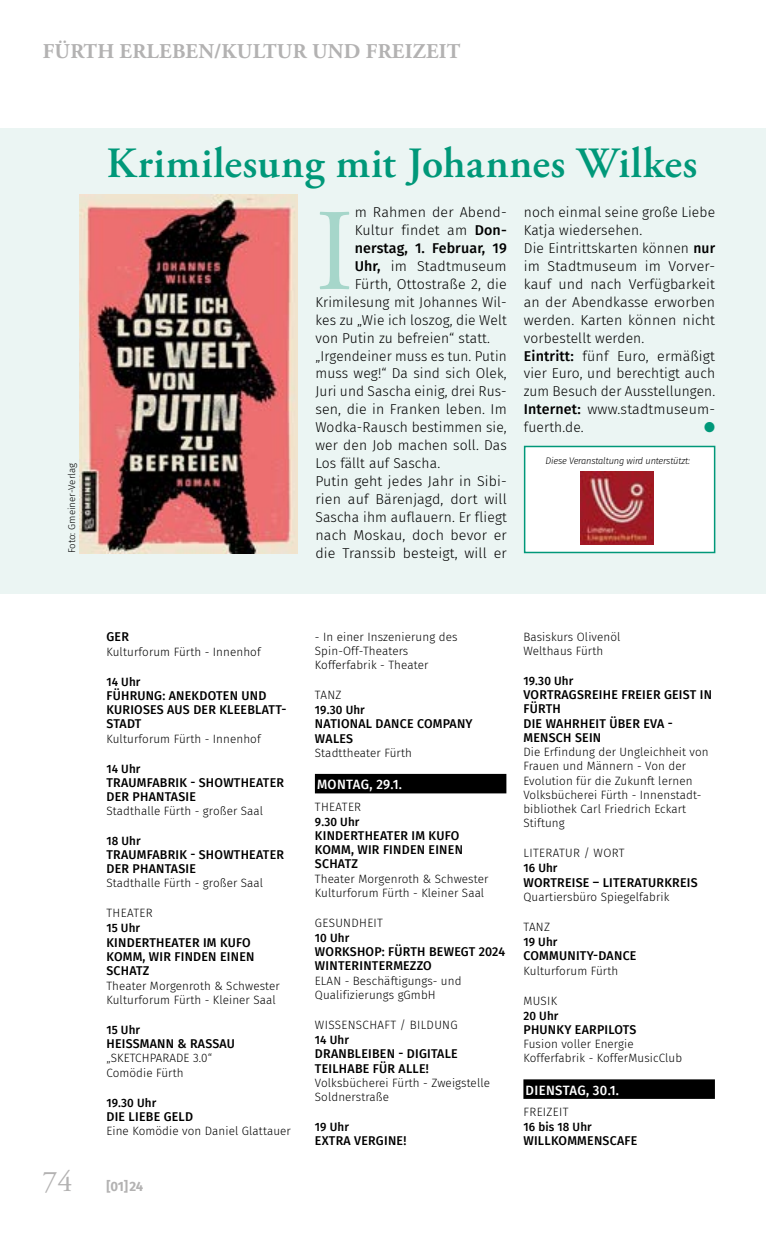
<style>
.page{position:relative;width:766px;height:1234px;background:#fff}
.page>*{position:absolute;margin:0;border:0;box-sizing:border-box;transform-origin:0 0}
.Fließtext_Fira_leicht_Initial{font:116.25px "Adobe Garamond Pro";color:#a6d6ca}
.Headline_45pt_Adobe_Garamond_Pro_Semibol{font:600 43.05px "Adobe Garamond Pro";letter-spacing:.01em;color:#009879}
.t1{font:30px "Adobe Garamond Pro";color:#b3b2b2}
.Rubrikheadline_grau_lb{font:700 21px "Adobe Garamond Pro";letter-spacing:.015em;color:#b3b2b2}
.Fließtext_Fira_leicht{font:300 14.25px/17.9px "Fira Sans";letter-spacing:.01em;color:#000;text-align:justify}
.Fließtext_Fira_leicht-2{font:300 14.25px/17.9px "Fira Sans";letter-spacing:.01em;color:#000;text-align:justify;scale:.95 1}
.Fließtext_Fira_leicht_Initial-2{font:300 14.25px "Fira Sans";letter-spacing:.01em;color:#000}
.Fließtext_Fira_leicht_Initial-3{font:500 14.25px "Fira Sans";letter-spacing:.01em;color:#000}
.Fließtext_Fira_leicht-3{font:14.25px "Zapf Dingbats ITC";color:#009879}
.Datum{font:500 13.5px "Fira Sans";letter-spacing:.02em;color:#fff}
.t2{font:700 13.5px "Fira Sans";color:#b3b2b2}
.Titel{font:500 12.75px/14.2px "Fira Sans";letter-spacing:.02em;color:#000}
.Kurzbeschreibung{font:300 12px/14.2px "Fira Sans";letter-spacing:.01em;color:#000}
.Uhrzeit{font:500 12px "Fira Sans";letter-spacing:.01em;color:#000}
.Kategorie{font:300 12px "Fira Sans";letter-spacing:.03em;color:#000}
.Fotohinweis{font:300 9.75px "Fira Sans";color:#000}
.t3{font:italic 300 9.6px "Fira Sans";letter-spacing:-.02em;color:#000}
.s1{font-weight:500}
</style>
<div class="page">
<div style="left:0;top:128px;width:765px;height:465px;background:#ebf5f3"></div>
<img style="left:79px;top:195px;width:219px;height:358px">
<div style="left:315px;top:773px;width:191px;height:20px;background:#000"></div>
<div style="left:523px;top:1079px;width:191px;height:19px;background:#000"></div>
<div style="left:523px;top:445px;width:192px;height:108px;background:#fff;border:2px solid #009879"></div>
<img style="left:580px;top:472px;width:73px;height:72px">
<hr style="left:765px;top:1005px;width:1px;height:143px;background:#ededed">
<p class="Rubrikheadline_grau_lb" style="left:43px;top:39px;width:419px">FÜRTH ERLEBEN/KULTUR UND FREIZEIT</p>
<p class="Fotohinweis" style="left:65px;top:553px;width:92px;rotate:-90deg">Foto: Gmeiner-Verlag</p>
<p class="Headline_45pt_Adobe_Garamond_Pro_Semibol" style="left:106px;top:138px;width:592px">Krimilesung mit Johannes Wilkes</p>
<p class="Fließtext_Fira_leicht_Initial" style="left:315px;top:182px;width:40px">I</p>
<p class="Fließtext_Fira_leicht_Initial-2" style="left:354px;top:202px;width:152px">m Rahmen der Abend-</p>
<p class="Fließtext_Fira_leicht_Initial-2" style="left:354px;top:220px;width:153px">Kultur findet am <span class="s1">Don-</span></p>
<p class="Fließtext_Fira_leicht_Initial-3" style="left:354px;top:236px;width:153px">nerstag, 1. Februar, 19</p>
<p class="Fließtext_Fira_leicht_Initial-2" style="left:354px;top:256px;width:153px"><span class="s1">Uhr,</span> im Stadtmuseum</p>
<p class="Fließtext_Fira_leicht_Initial-2" style="left:354px;top:274px;width:153px">Fürth, Ottostraße 2, die</p>
<p class="Fließtext_Fira_leicht_Initial-2" style="left:315px;top:292px;width:193px">Krimilesung mit Johannes Wil-</p>
<p class="Fließtext_Fira_leicht_Initial-2" style="left:315px;top:309px;width:193px">kes zu „Wie ich loszog, die Welt</p>
<p class="Fließtext_Fira_leicht_Initial-2" style="left:315px;top:327px;width:176px">von Putin zu befreien“ statt.</p>
<p class="Fließtext_Fira_leicht-2" style="left:315px;top:346px;width:203px">„Irgendeiner muss es tun. Putin muss weg!“ Da sind sich Olek, Juri und Sascha einig, drei Rus&shy;sen, die in Franken leben. Im Wodka-Rausch bestimmen sie, wer den Job machen soll. Das Los fällt auf Sascha.</p>
<p class="Fließtext_Fira_leicht" style="left:315px;top:472px;width:193px">Putin geht jedes Jahr in Sibi&shy;rien auf Bärenjagd, dort will Sascha ihm auflauern. Er fliegt nach Moskau, doch bevor er die Transsib besteigt, will er</p>
<p class="Fließtext_Fira_leicht" style="left:523px;top:203px;width:193px">noch einmal seine große Liebe<br>Katja wiedersehen.</p>
<p class="Fließtext_Fira_leicht" style="left:523px;top:239px;width:193px">Die Eintrittskarten können <span class="s1">nur </span>im Stadtmuseum im Vorver&shy;kauf und nach Verfügbarkeit an der Abendkasse erworben werden. Karten können nicht vorbestellt werden.</p>
<p class="Fließtext_Fira_leicht" style="left:523px;top:346px;width:193px"><span class="s1">Eintritt:</span> fünf Euro, ermäßigt vier Euro, und berechtigt auch zum Besuch der Ausstellungen.</p>
<p class="Fließtext_Fira_leicht" style="left:523px;top:400px;width:191px"><span class="s1">Internet:</span> www.stadtmuseum&shy;fuerth.de.</p>
<p class="Fließtext_Fira_leicht-3" style="left:704px;top:420px;width:12px">●</p>
<p class="t3" style="left:545px;top:453px;width:146px">Diese Veranstaltung wird unterstützt:</p>
<p class="Titel" style="left:106px;top:629px;width:24px">GER</p>
<p class="Kurzbeschreibung" style="left:106px;top:644px;width:156px">Kulturforum Fürth - Innenhof</p>
<p class="Uhrzeit" style="left:106px;top:671px;width:36px">14 Uhr</p>
<p class="Titel" style="left:106px;top:687px;width:181px">FÜHRUNG: ANEKDOTEN UND<br>KURIOSES AUS DER KLEEBLATT-<br>STADT</p>
<p class="Kurzbeschreibung" style="left:106px;top:731px;width:156px">Kulturforum Fürth - Innenhof</p>
<p class="Uhrzeit" style="left:106px;top:758px;width:36px">14 Uhr</p>
<p class="Titel" style="left:106px;top:774px;width:179px">TRAUMFABRIK - SHOWTHEATER<br>DER PHANTASIE</p>
<p class="Kurzbeschreibung" style="left:106px;top:803px;width:158px">Stadthalle Fürth - großer Saal</p>
<p class="Uhrzeit" style="left:106px;top:830px;width:36px">18 Uhr</p>
<p class="Titel" style="left:106px;top:846px;width:179px">TRAUMFABRIK - SHOWTHEATER<br>DER PHANTASIE</p>
<p class="Kurzbeschreibung" style="left:106px;top:875px;width:158px">Stadthalle Fürth - großer Saal</p>
<p class="Kategorie" style="left:106px;top:904px;width:48px">THEATER</p>
<p class="Uhrzeit" style="left:106px;top:918px;width:35px">15 Uhr</p>
<p class="Titel" style="left:106px;top:934px;width:146px">KINDERTHEATER IM KUFO</p>
<p class="Titel" style="left:106px;top:948px;width:149px">KOMM, WIR FINDEN EINEN<br>SCHATZ</p>
<p class="Kurzbeschreibung" style="left:106px;top:977px;width:175px">Theater Morgenroth &amp; Schwester</p>
<p class="Kurzbeschreibung" style="left:106px;top:992px;width:171px">Kulturforum Fürth - Kleiner Saal</p>
<p class="Uhrzeit" style="left:106px;top:1019px;width:35px">15 Uhr</p>
<p class="Titel" style="left:106px;top:1035px;width:130px">HEISSMANN &amp; RASSAU</p>
<p class="Kurzbeschreibung" style="left:106px;top:1050px;width:107px">„SKETCHPARADE 3.0“</p>
<p class="Kurzbeschreibung" style="left:106px;top:1064px;width:79px">Comödie Fürth</p>
<p class="Uhrzeit" style="left:106px;top:1092px;width:51px">19.30 Uhr</p>
<p class="Titel" style="left:106px;top:1108px;width:88px">DIE LIEBE GELD</p>
<p class="Kurzbeschreibung" style="left:106px;top:1123px;width:186px">Eine Komödie von Daniel Glattauer</p>
<p class="Kurzbeschreibung" style="left:315px;top:629px;width:144px">- In einer Inszenierung des<br>Spin-Off-Theaters</p>
<p class="Kurzbeschreibung" style="left:315px;top:657px;width:115px">Kofferfabrik - Theater</p>
<p class="Kategorie" style="left:315px;top:686px;width:28px">TANZ</p>
<p class="Uhrzeit" style="left:315px;top:700px;width:51px">19.30 Uhr</p>
<p class="Titel" style="left:315px;top:716px;width:159px">NATIONAL DANCE COMPANY<br>WALES</p>
<p class="Kurzbeschreibung" style="left:315px;top:745px;width:98px">Stadttheater Fürth</p>
<p class="Datum" style="left:317px;top:773px;width:86px">MONTAG, 29.1.</p>
<p class="Kategorie" style="left:315px;top:797px;width:48px">THEATER</p>
<p class="Uhrzeit" style="left:315px;top:811px;width:46px">9.30 Uhr</p>
<p class="Titel" style="left:315px;top:827px;width:146px">KINDERTHEATER IM KUFO</p>
<p class="Titel" style="left:315px;top:841px;width:149px">KOMM, WIR FINDEN EINEN<br>SCHATZ</p>
<p class="Kurzbeschreibung" style="left:315px;top:871px;width:175px">Theater Morgenroth &amp; Schwester</p>
<p class="Kurzbeschreibung" style="left:315px;top:885px;width:171px">Kulturforum Fürth - Kleiner Saal</p>
<p class="Kategorie" style="left:315px;top:914px;width:70px">GESUNDHEIT</p>
<p class="Uhrzeit" style="left:315px;top:927px;width:36px">10 Uhr</p>
<p class="Titel" style="left:315px;top:943px;width:192px">WORKSHOP: FÜRTH BEWEGT 2024<br>WINTERINTERMEZZO</p>
<p class="Kurzbeschreibung" style="left:315px;top:973px;width:148px">ELAN - Beschäftigungs- und<br>Qualifizierungs gGmbH</p>
<p class="Kategorie" style="left:315px;top:1016px;width:144px">WISSENSCHAFT / BILDUNG</p>
<p class="Uhrzeit" style="left:315px;top:1029px;width:36px">14 Uhr</p>
<p class="Titel" style="left:315px;top:1045px;width:144px">DRANBLEIBEN - DIGITALE<br>TEILHABE FÜR ALLE!</p>
<p class="Kurzbeschreibung" style="left:315px;top:1075px;width:176px">Volksbücherei Fürth - Zweigstelle<br>Soldnerstraße</p>
<p class="Uhrzeit" style="left:315px;top:1116px;width:36px">19 Uhr</p>
<p class="Titel" style="left:315px;top:1132px;width:93px">EXTRA VERGINE!</p>
<p class="Kurzbeschreibung" style="left:523px;top:629px;width:99px">Basiskurs Olivenöl</p>
<p class="Kurzbeschreibung" style="left:523px;top:643px;width:81px">Welthaus Fürth</p>
<p class="Uhrzeit" style="left:523px;top:670px;width:51px">19.30 Uhr</p>
<p class="Titel" style="left:523px;top:686px;width:190px">VORTRAGSREIHE FREIER GEIST IN<br>FÜRTH</p>
<p class="Titel" style="left:523px;top:715px;width:151px">DIE WAHRHEIT ÜBER EVA -<br>MENSCH SEIN</p>
<p class="Kurzbeschreibung" style="left:523px;top:744px;width:187px">Die Erfindung der Ungleichheit von<br>Frauen und Männern - Von der<br>Evolution für die Zukunft lernen</p>
<p class="Kurzbeschreibung" style="left:523px;top:787px;width:179px">Volksbücherei Fürth - Innenstadt&shy;bibliothek Carl Friedrich Eckart<br>Stiftung</p>
<p class="Kategorie" style="left:523px;top:844px;width:102px">LITERATUR / WORT</p>
<p class="Uhrzeit" style="left:523px;top:858px;width:36px">16 Uhr</p>
<p class="Titel" style="left:523px;top:874px;width:176px">WORTREISE – LITERATURKREIS</p>
<p class="Kurzbeschreibung" style="left:523px;top:889px;width:147px">Quartiersbüro Spiegelfabrik</p>
<p class="Kategorie" style="left:523px;top:918px;width:28px">TANZ</p>
<p class="Uhrzeit" style="left:523px;top:931px;width:36px">19 Uhr</p>
<p class="Titel" style="left:523px;top:947px;width:114px">COMMUNITY-DANCE</p>
<p class="Kurzbeschreibung" style="left:523px;top:962px;width:96px">Kulturforum Fürth</p>
<p class="Kategorie" style="left:523px;top:991px;width:35px">MUSIK</p>
<p class="Uhrzeit" style="left:523px;top:1005px;width:37px">20 Uhr</p>
<p class="Titel" style="left:523px;top:1021px;width:114px">PHUNKY EARPILOTS</p>
<p class="Kurzbeschreibung" style="left:523px;top:1036px;width:112px">Fusion voller Energie</p>
<p class="Kurzbeschreibung" style="left:523px;top:1050px;width:160px">Kofferfabrik - KofferMusicClub</p>
<p class="Datum" style="left:525px;top:1078px;width:95px">DIENSTAG, 30.1.</p>
<p class="Kategorie" style="left:523px;top:1103px;width:47px">FREIZEIT</p>
<p class="Uhrzeit" style="left:523px;top:1116px;width:70px">16 bis 18 Uhr</p>
<p class="Titel" style="left:523px;top:1132px;width:115px">WILLKOMMENSCAFE</p>
<h3 class="t1" style="left:43px;top:1163px;width:31px">74</h3>
<p class="t2" style="left:106px;top:1174px;width:38px">[01]24</p>
</div>
